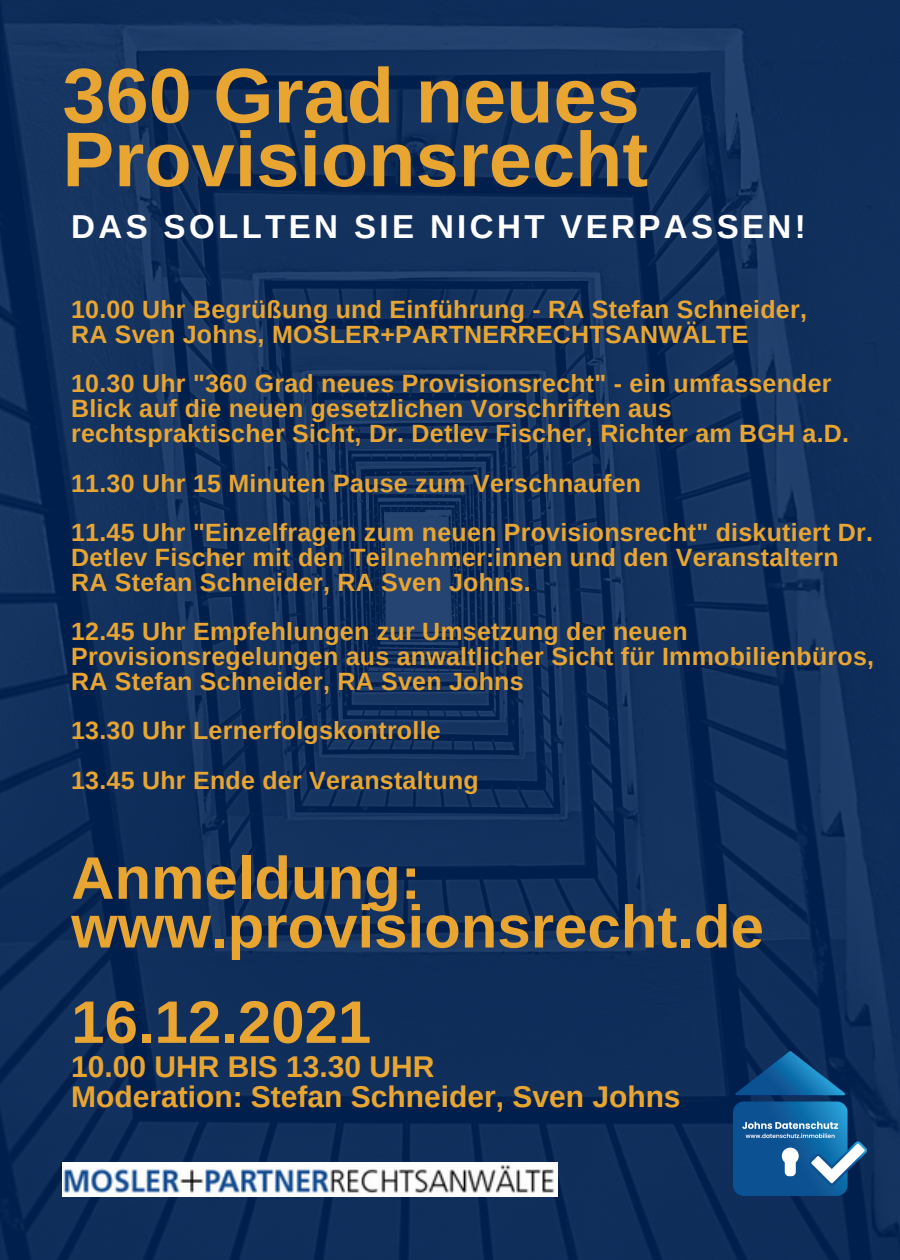
<style>
.page{position:relative;width:900px;height:1260px;background:#fff}
.page>*{position:absolute;margin:0;border:0;box-sizing:border-box;transform-origin:0 0}
.t1{font:700 77.5px/63.8px "Arimo";color:#e8a532}
.t2{font:700 60px "Arimo";color:#e8a532}
.t3{font:700 33px "Arimo";letter-spacing:.1em;color:#fff}
.t4{font:700 30px "Arimo";color:#e8a532}
.t5{font:700 25px/24.8px "Arimo";letter-spacing:.01em;color:#e8a532}
</style>
<div class="page">
<img style="left:0;top:0;width:900px;height:1260px">
<img style="left:62px;top:1163px;width:495px;height:34px">
<img style="left:733px;top:1051px;width:133px;height:145px">
<p class="t1" style="left:62px;top:64px;width:587px">360 Grad neues<br>Provisionsrecht</p>
<p class="t3" style="left:71px;top:208px;width:736px">DAS SOLLTEN SIE NICHT VERPASSEN!</p>
<p class="t5" style="left:71px;top:297px;width:737px">10.00 Uhr Begrüßung und Einführung - RA Stefan Schneider,</p>
<p class="t5" style="left:71px;top:322px;width:679px">RA Sven Johns, MOSLER+PARTNERRECHTSANWÄLTE</p>
<p class="t5" style="left:71px;top:371px;width:780px">10.30 Uhr "360 Grad neues Provisionsrecht" - ein umfassender<br>Blick auf die neuen gesetzlichen Vorschriften aus rechtspraktischer Sicht, Dr. Detlev Fischer, Richter am BGH a.D.</p>
<p class="t5" style="left:71px;top:470px;width:572px">11.30 Uhr 15 Minuten Pause zum Verschnaufen</p>
<p class="t5" style="left:71px;top:520px;width:803px">11.45 Uhr "Einzelfragen zum neuen Provisionsrecht" diskutiert Dr.<br>Detlev Fischer mit den Teilnehmer:innen und den Veranstaltern</p>
<p class="t5" style="left:71px;top:570px;width:461px">RA Stefan Schneider, RA Sven Johns.</p>
<p class="t5" style="left:71px;top:619px;width:804px">12.45 Uhr Empfehlungen zur Umsetzung der neuen<br>Provisionsregelungen aus anwaltlicher Sicht für Immobilienbüros,<br>RA Stefan Schneider, RA Sven Johns</p>
<p class="t5" style="left:71px;top:718px;width:371px">13.30 Uhr Lernerfolgskontrolle</p>
<p class="t5" style="left:71px;top:768px;width:409px">13.45 Uhr Ende der Veranstaltung</p>
<p class="t2" style="left:71px;top:844px;width:351px">Anmeldung:</p>
<p class="t2" style="left:71px;top:893px;width:694px">www.provisionsrecht.de</p>
<p class="t2" style="left:71px;top:989px;width:302px">16.12.2021</p>
<p class="t4" style="left:71px;top:1049px;width:365px">10.00 UHR BIS 13.30 UHR</p>
<p class="t4" style="left:71px;top:1079px;width:611px">Moderation: Stefan Schneider, Sven Johns</p>
</div>
